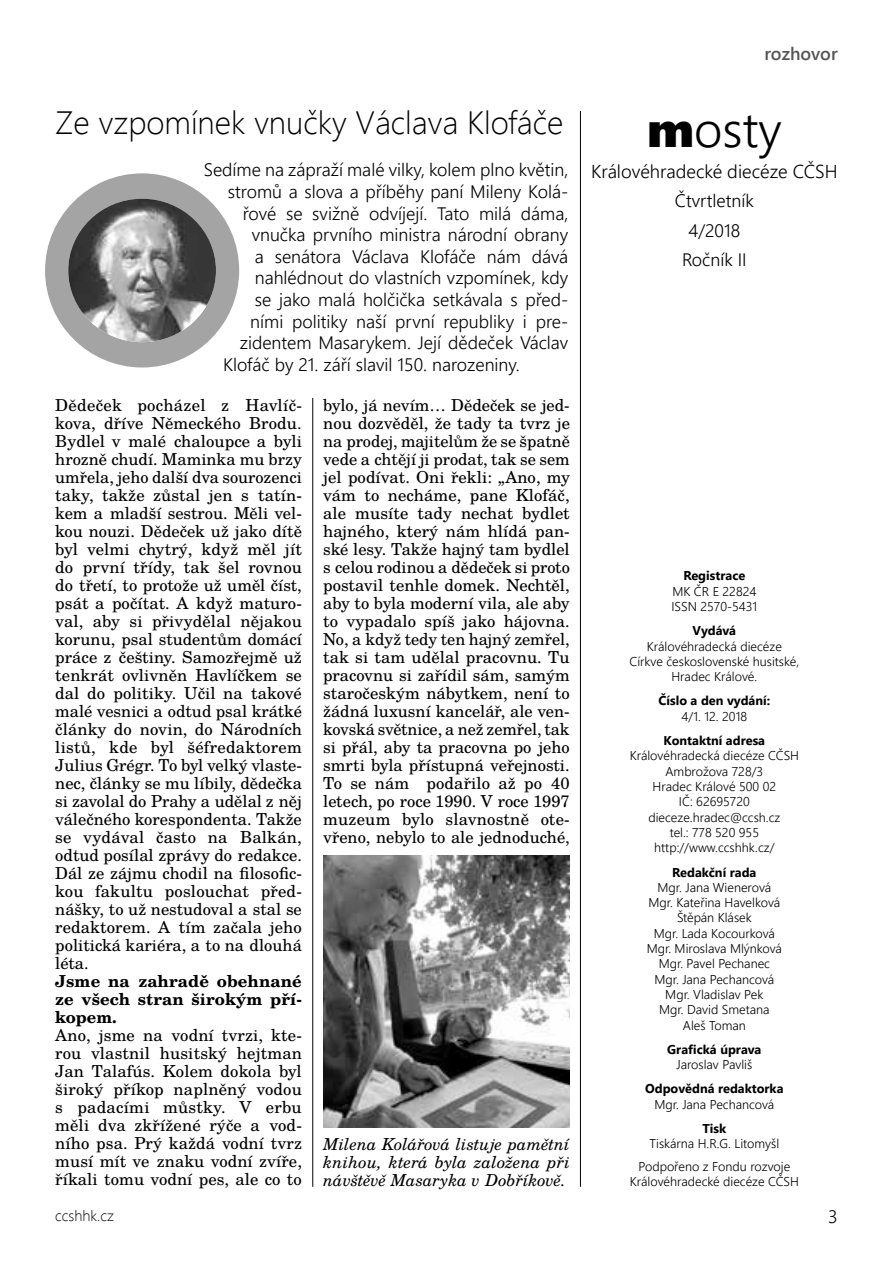
<style>
.page{position:relative;width:893px;height:1263px;background:#fff}
.page>*{position:absolute;margin:0;border:0;box-sizing:border-box;transform-origin:0 0}
.t1{font:300 49.5px "Segoe UI";color:#000}
.t2{font:300 32.25px "Segoe UI";color:#000}
.t3{font:300 18.6px "Segoe UI";color:#000}
.t4{font:300 18px/29.1px "Segoe UI";color:#000;text-align:center}
.t5{font:600 18px "Segoe UI";color:#555}
.t6{font:16.5px/18px "Te X Gyre Schola";letter-spacing:.005em;color:#000;text-align:justify}
.t7{font:italic 16.5px/18px "Te X Gyre Schola";color:#000;text-align:justify}
.t8{font:700 16.5px/18px "Te X Gyre Schola";letter-spacing:.005em;color:#000;text-align:justify}
.t9{font:300 15px "Segoe UI";color:#000}
.t10{font:300 12.75px/15.3px "Segoe UI";color:#000;text-align:center}
.t11{font:700 12.75px "Segoe UI";color:#000}
.s1{font-family:"Segoe UI Black";font-weight:400}
</style>
<div class="page">
<hr style="left:580px;top:111px;width:1px;height:1076px;background:#000">
<hr style="left:312px;top:398px;width:1px;height:789px;background:#000">
<div style="left:45px;top:173px;width:194px;height:194px;background:#a4a4a4;border-radius:50%"></div>
<img style="left:68px;top:199px;width:148px;height:143px">
<img style="left:323px;top:855px;width:247px;height:272px">
<h2 class="t2" style="left:55px;top:101px;width:510px">Ze vzpomínek vnučky Václava Klofáče</h2>
<p class="t4" style="left:204px;top:155px;width:366px">Sedíme na zápraží malé vilky, kolem plno květin,</p>
<p class="t4" style="left:228px;top:176px;width:342px">stromů a slova a příběhy paní Mileny Kolá-</p>
<p class="t4" style="left:243px;top:198px;width:327px">řové se svižně odvíjejí. Tato milá dáma,</p>
<p class="t4" style="left:252px;top:219px;width:318px">vnučka prvního ministra národní obrany</p>
<p class="t4" style="left:255px;top:241px;width:315px">a senátora Václava Klofáče nám dává</p>
<p class="t4" style="left:255px;top:263px;width:315px">nahlédnout do vlastních vzpomínek, kdy</p>
<p class="t4" style="left:255px;top:284px;width:315px">se jako malá holčička setkávala s před-</p>
<p class="t4" style="left:250px;top:306px;width:320px">ními politiky naší první republiky i pre-</p>
<p class="t4" style="left:240px;top:327px;width:330px">zidentem Masarykem. Její dědeček Václav</p>
<p class="t4" style="left:223px;top:349px;width:298px">Klofáč by 21. září slavil 150. narozeniny.</p>
<p class="t6" style="left:55px;top:395px;width:248px">Dědeček pocházel z Havlíč&shy;kova, dříve Německého Brodu.<br>Bydlel v malé chaloupce a byli hrozně chudí. Maminka mu brzy umřela, jeho další dva sourozenci taky, takže zůstal jen s tatín&shy;kem a mladší sestrou. Měli vel&shy;kou nouzi. Dědeček už jako dítě byl velmi chytrý, když měl jít do první třídy, tak šel rovnou do třetí, to protože už uměl číst, psát a počítat. A když maturo&shy;val, aby si přivydělal nějakou korunu, psal studentům domácí práce z češtiny. Samozřejmě už tenkrát ovlivněn Havlíčkem se dal do politiky. Učil na takové malé vesnici a odtud psal krátké články do novin, do Národních listů, kde byl šéfredaktorem Julius Grégr. To byl velký vlaste&shy;nec, články se mu líbily, dědečka si zavolal do Prahy a udělal z něj válečného korespondenta. Takže se vydával často na Balkán, odtud posílal zprávy do redakce.<br>Dál ze zájmu chodil na filosofic&shy;kou fakultu poslouchat před&shy;nášky, to už nestudoval a stal se redaktorem. A tím začala jeho politická kariéra, a to na dlouhá léta.</p>
<p class="t8" style="left:55px;top:971px;width:248px">Jsme na zahradě obehnané ze všech stran širokým pří&shy;kopem.</p>
<p class="t6" style="left:55px;top:1025px;width:248px">Ano, jsme na vodní tvrzi, kte&shy;rou vlastnil husitský hejtman Jan Talafús. Kolem dokola byl široký příkop naplněný vodou s padacími můstky. V erbu měli dva zkřížené rýče a vod&shy;ního psa. Prý každá vodní tvrz musí mít ve znaku vodní zvíře, říkali tomu vodní pes, ale co to</p>
<p class="t6" style="left:323px;top:395px;width:248px">bylo, já nevím… Dědeček se jed&shy;nou dozvěděl, že tady ta tvrz je na prodej, majitelům že se špatně vede a chtějí ji prodat, tak se sem jel podívat. Oni řekli: „Ano, my vám to necháme, pane Klofáč, ale musíte tady nechat bydlet hajného, který nám hlídá pan&shy;ské lesy. Takže hajný tam bydlel s celou rodinou a dědeček si proto postavil tenhle domek. Nechtěl, aby to byla moderní vila, ale aby to vypadalo spíš jako hájovna.<br>No, a když tedy ten hajný zemřel, tak si tam udělal pracovnu. Tu pracovnu si zařídil sám, samým staročeským nábytkem, není to žádná luxusní kancelář, ale ven&shy;kovská světnice, a než zemřel, tak si přál, aby ta pracovna po jeho smrti byla přístupná veřejnosti.<br>To se nám podařilo až po 40 letech, po roce 1990. V roce 1997 muzeum bylo slavnostně ote&shy;vřeno, nebylo to ale jednoduché,</p>
<p class="t7" style="left:323px;top:1135px;width:248px">Milena Kolářová listuje pamětní knihou, která byla založena při návštěvě Masaryka v Dobříkově.</p>
<p class="t5" style="left:764px;top:41px;width:75px">rozhovor</p>
<h1 class="t1" style="left:647px;top:92px;width:136px"><span class="s1">m</span>osty</h1>
<p class="t3" style="left:591px;top:158px;width:248px">Královéhradecké diecéze CČSH</p>
<p class="t4" style="left:675px;top:186px;width:81px">Čtvrtletník<br>4/2018<br>Ročník II</p>
<p class="t11" style="left:683px;top:566px;width:63px">Registrace</p>
<p class="t10" style="left:671px;top:583px;width:87px;text-align:left">MK ČR E 22824<br>ISSN 2570-5431</p>
<p class="t11" style="left:693px;top:620px;width:45px">Vydává</p>
<p class="t10" style="left:630px;top:638px;width:171px">Královéhradecká diecéze<br>Církve československé husitské,<br>Hradec Králové.</p>
<p class="t11" style="left:658px;top:691px;width:113px">Číslo a den vydání:</p>
<p class="t10" style="left:682px;top:708px;width:67px">4/1. 12. 2018</p>
<p class="t11" style="left:664px;top:730px;width:103px">Kontaktní adresa</p>
<p class="t10" style="left:630px;top:748px;width:171px">Královéhradecká diecéze CČSH<br>Ambrožova 728/3<br>Hradec Králové 500 02<br>IČ: 62695720 dieceze.hradec@ccsh.cz<br>tel.: 778 520 955 http://www.ccshhk.cz/</p>
<p class="t11" style="left:672px;top:862px;width:86px">Redakční rada</p>
<p class="t10" style="left:647px;top:879px;width:137px">Mgr. Jana Wienerová<br>Mgr. Kateřina Havelková<br>Štěpán Klásek<br>Mgr. Lada Kocourková<br>Mgr. Miroslava Mlýnková<br>Mgr. Pavel Pechanec<br>Mgr. Jana Pechancová<br>Mgr. Vladislav Pek<br>Mgr. David Smetana<br>Aleš Toman</p>
<p class="t11" style="left:667px;top:1039px;width:96px">Grafická úprava</p>
<p class="t10" style="left:676px;top:1056px;width:77px">Jaroslav Pavliš</p>
<p class="t11" style="left:645px;top:1079px;width:140px">Odpovědná redaktorka</p>
<p class="t10" style="left:654px;top:1096px;width:121px">Mgr. Jana Pechancová</p>
<p class="t11" style="left:702px;top:1118px;width:25px">Tisk</p>
<p class="t10" style="left:638px;top:1132px;width:153px;line-height:22.8px">Tiskárna H.R.G. Litomyšl<br>Podpořeno z Fondu rozvoje</p>
<p class="t10" style="left:630px;top:1174px;width:171px">Královéhradecké diecéze CČSH</p>
<p class="t9" style="left:55px;top:1205px;width:60px">ccshhk.cz</p>
<p class="t4" style="left:828px;top:1201px;width:11px">3</p>
</div>
